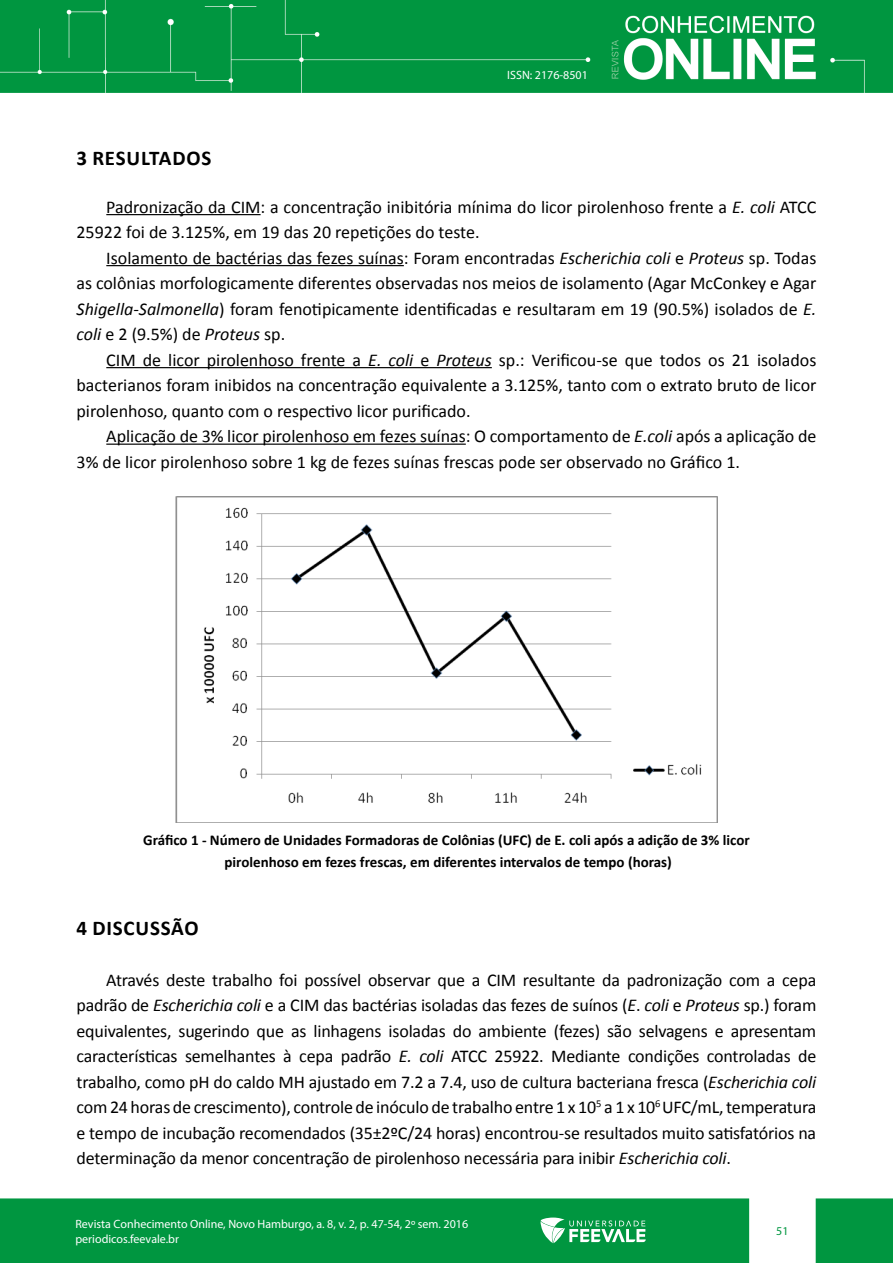
<style>
.page{position:relative;width:893px;height:1263px;background:#fff}
.page>*{position:absolute;margin:0;border:0;box-sizing:border-box;transform-origin:0 0}
.t1{font:700 21px "Calibri";letter-spacing:.04em;color:#000}
.t2{font:18px/25.5px "Calibri";color:#000;text-align:justify}
.t3{font:700 15px/22.5px "Calibri";color:#000;text-align:center}
.t4{font:12px/15px "Myriad Pro";color:#fff}
.t5{font:12px "Myriad Pro";color:#009640}
.s1{font-style:italic}
</style>
<div class="page">
<img style="left:0;top:0;width:893px;height:93px">
<div style="left:816px;top:1198px;width:77px;height:65px;background:#009640"></div>
<div style="left:0;top:1198px;width:749px;height:65px;background:#009640;border:2px solid #009640"></div>
<svg style="left:540px;top:1217px;width:106px;height:26px"></svg>
<hr style="left:106px;top:214px;width:155px;height:1px;background:#000">
<hr style="left:106px;top:265px;width:298px;height:1px;background:#000">
<hr style="left:106px;top:367px;width:386px;height:1px;background:#000">
<hr style="left:106px;top:444px;width:360px;height:1px;background:#000">
<img style="left:175px;top:497px;width:543px;height:325px">
<p class="t4" style="left:507px;top:67px;width:82px">ISSN: 2176-8501</p>
<p class="t1" style="left:77px;top:144px;width:136px">3 RESULTADOS</p>
<p class="t2" style="left:77px;top:194px;width:741px;text-indent:30px">Padronização da CIM: a concentração inibitória mínima do licor pirolenhoso frente a <span class="s1">E. coli</span> ATCC<br>25922 foi de 3.125%, em 19 das 20 repetições do teste.</p>
<p class="t2" style="left:77px;top:245px;width:741px;text-indent:30px">Isolamento de bactérias das fezes suínas: Foram encontradas <span class="s1">Escherichia coli</span> e <span class="s1">Proteus</span> sp. Todas as colônias morfologicamente diferentes observadas nos meios de isolamento (Agar McConkey e Agar <span class="s1">Shigella-Salmonella</span>) foram fenotipicamente identificadas e resultaram em 19 (90.5%) isolados de <span class="s1">E. coli</span> e 2 (9.5%) de <span class="s1">Proteus</span> sp.</p>
<p class="t2" style="left:77px;top:347px;width:741px;text-indent:30px">CIM de licor pirolenhoso frente a <span class="s1">E. coli</span> e <span class="s1">Proteus</span> sp.: Verificou-se que todos os 21 isolados bacterianos foram inibidos na concentração equivalente a 3.125%, tanto com o extrato bruto de licor pirolenhoso, quanto com o respectivo licor purificado.</p>
<p class="t2" style="left:77px;top:423px;width:741px;text-indent:30px">Aplicação de 3% licor pirolenhoso em fezes suínas: O comportamento de <span class="s1">E.coli</span> após a aplicação de<br>3% de licor pirolenhoso sobre 1 kg de fezes suínas frescas pode ser observado no Gráfico 1.</p>
<p class="t3" style="left:143px;top:828px;width:608px">Gráfico 1 - Número de Unidades Formadoras de Colônias (UFC) de E. coli após a adição de 3% licor pirolenhoso em fezes frescas, em diferentes intervalos de tempo (horas)</p>
<p class="t1" style="left:77px;top:914px;width:124px">4 DISCUSSÃO</p>
<p class="t2" style="left:77px;top:967px;width:741px;text-indent:30px">Através deste trabalho foi possível observar que a CIM resultante da padronização com a cepa padrão de <span class="s1">Escherichia coli</span> e a CIM das bactérias isoladas das fezes de suínos (<span class="s1">E</span>. <span class="s1">coli</span> e <span class="s1">Proteus</span> sp.) foram equivalentes, sugerindo que as linhagens isoladas do ambiente (fezes) são selvagens e apresentam características semelhantes à cepa padrão <span class="s1">E. coli</span> ATCC 25922. Mediante condições controladas de trabalho, como pH do caldo MH ajustado em 7.2 a 7.4, uso de cultura bacteriana fresca (<span class="s1">Escherichia coli </span>com 24 horas de crescimento), controle de inóculo de trabalho entre 1 x 10<sup>5</sup> a 1 x 10<sup>6</sup> UFC/mL, temperatura e tempo de incubação recomendados (35±2ºC/24 horas) encontrou-se resultados muito satisfatórios na determinação da menor concentração de pirolenhoso necessária para inibir <span class="s1">Escherichia coli</span>.</p>
<p class="t4" style="left:75px;top:1216px;width:394px">Revista Conhecimento Online, Novo Hamburgo, a. 8, v. 2, p. 47-54, 2º sem. 2016 periodicos.feevale.br</p>
<p class="t5" style="left:776px;top:1223px;width:14px">51</p>
</div>
